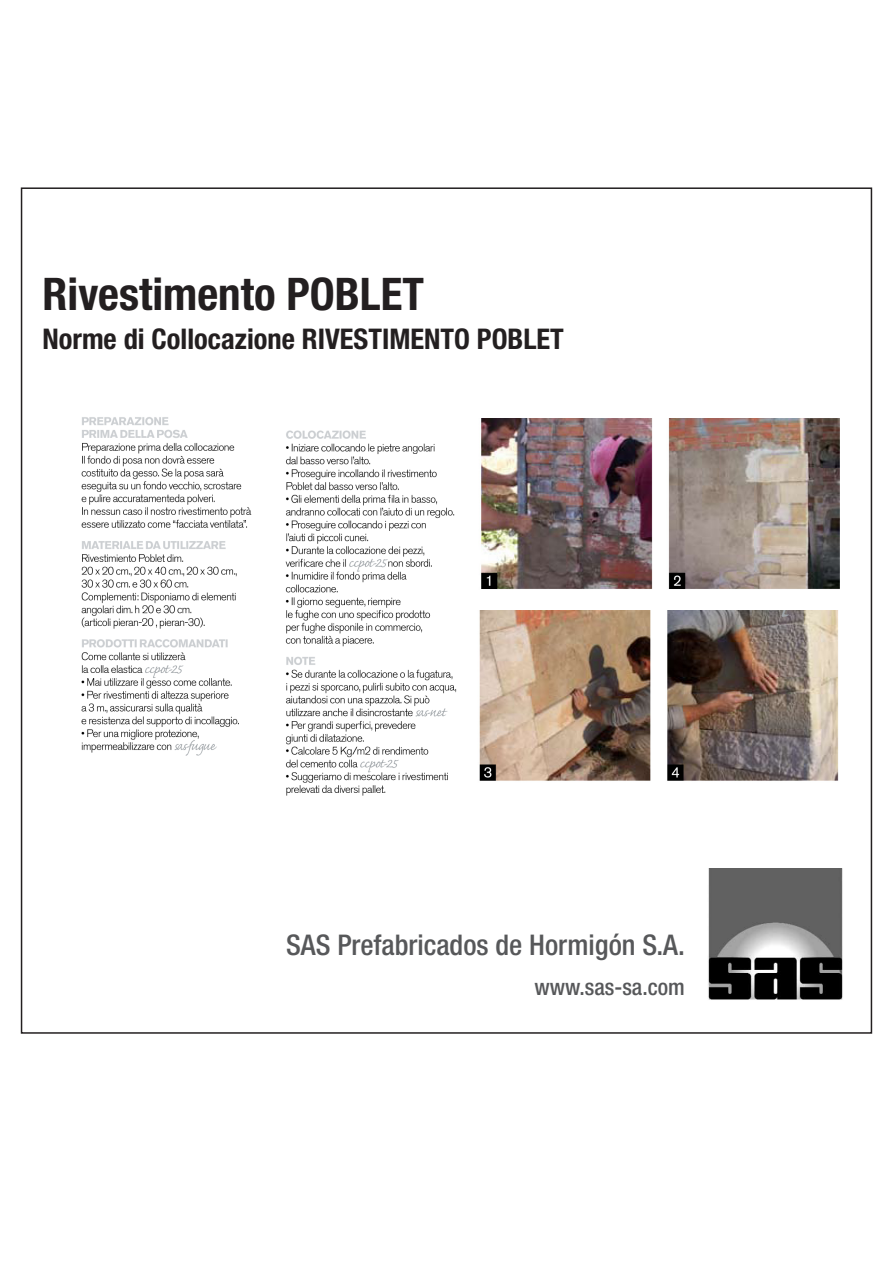
<style>
.page{position:relative;width:893px;height:1263px;background:#fff}
.page>*{position:absolute;margin:0;border:0;box-sizing:border-box;transform-origin:0 0}
.producto{font:700 condensed 45px "Helvetica Neue";color:#231f20}
.Estilo_de_párrafo_1{font:700 condensed 28.5px "Helvetica Neue";color:#231f20}
.sas{font:500 condensed 28.5px "Helvetica Neue LT Std";color:#57585a}
.sas-sa_com{font:500 condensed 22.5px "Helvetica Neue";color:#57585a}
</style>
<div class="page">
<img style="left:708px;top:869px;width:135px;height:131px">
<img style="left:481px;top:418px;width:359px;height:171px">
<img style="left:479px;top:611px;width:360px;height:170px">
<img style="left:81px;top:417px;width:171px;height:339px">
<img style="left:285px;top:430px;width:172px;height:366px">
<p class="producto" style="left:43px;top:267px;width:383px">Rivestimento POBLET</p>
<p class="Estilo_de_párrafo_1" style="left:43px;top:321px;width:523px">Norme di Collocazione RIVESTIMENTO POBLET</p>
<p class="sas" style="left:286px;top:928px;width:400px">SAS Prefabricados de Hormigón S.A.</p>
<p class="sas-sa_com" style="left:534px;top:973px;width:152px">www.sas-sa.com</p>
</div>
